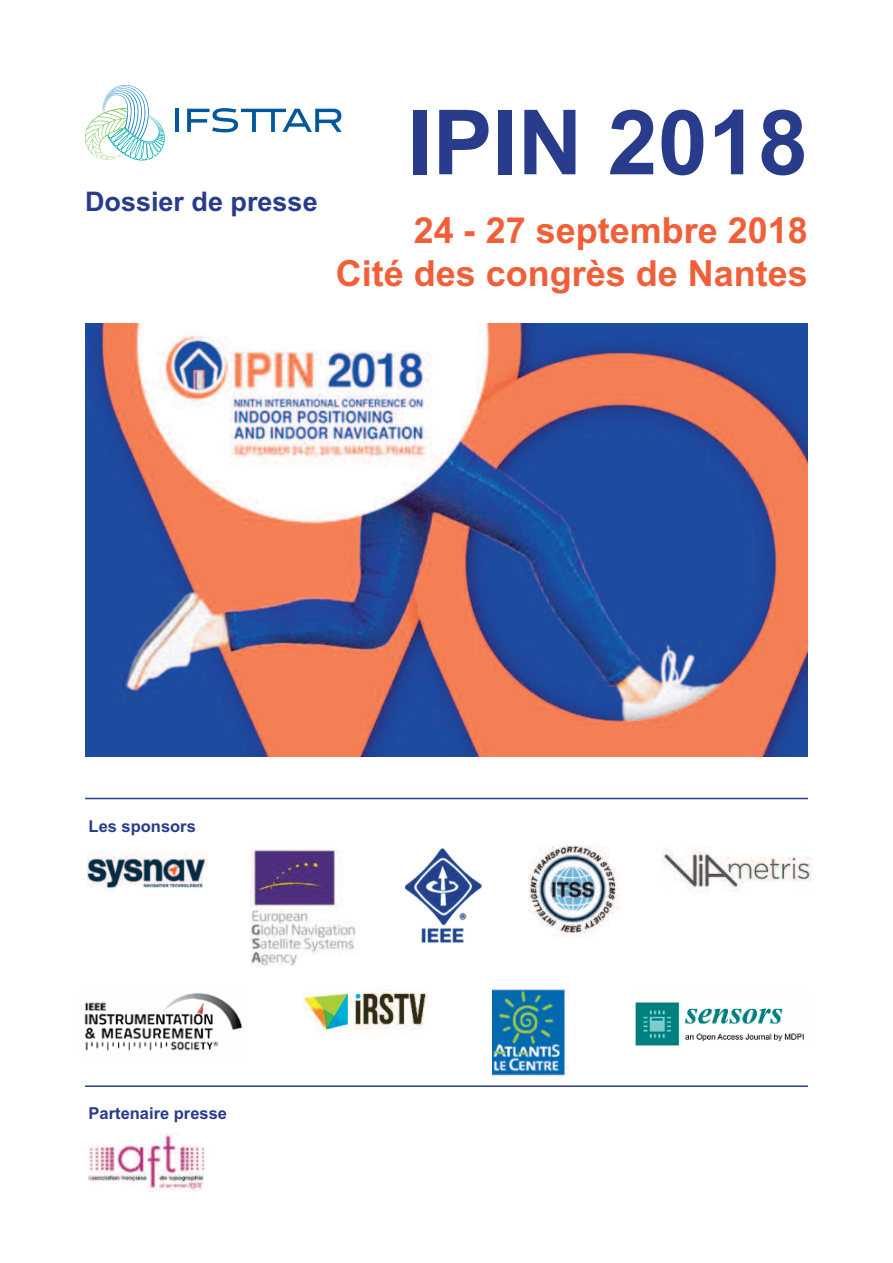
<style>
.page{position:relative;width:893px;height:1263px;background:#fff}
.page>*{position:absolute;margin:0;border:0;box-sizing:border-box;transform-origin:0 0}
.t1{font:700 90px "Arial";color:#293c8c}
.t2{font:700 36px/43.2px "Arial";color:#f15f38;text-align:right}
.t3{font:700 27px "Arial";color:#293c8c}
.t4{font:700 16.5px "Arial";color:#293c8c}
</style>
<div class="page">
<img style="left:635px;top:1002px;width:169px;height:44px">
<img style="left:493px;top:989px;width:75px;height:88px">
<img style="left:302px;top:989px;width:125px;height:45px">
<img style="left:662px;top:846px;width:149px;height:46px">
<img style="left:529px;top:845px;width:90px;height:92px">
<img style="left:405px;top:848px;width:77px;height:95px">
<img style="left:250px;top:849px;width:106px;height:116px">
<img style="left:87px;top:852px;width:120px;height:37px">
<img style="left:84px;top:993px;width:159px;height:58px">
<hr style="left:85px;top:798px;width:723px;height:1px;background:#293c8c">
<hr style="left:85px;top:1085px;width:723px;height:2px;background:#293c8c">
<img style="left:89px;top:1133px;width:116px;height:58px">
<img style="left:85px;top:323px;width:723px;height:433px">
<hr style="left:176px;top:109px;width:3px;height:23px;background:#01589c">
<svg style="left:187px;top:108px;width:155px;height:24px"></svg>
<svg style="left:85px;top:85px;width:80px;height:75px"></svg>
<p class="t3" style="left:85px;top:186px;width:234px">Dossier de presse</p>
<h1 class="t1" style="left:408px;top:91px;width:402px">IPIN 2018</h1>
<p class="t2" style="left:336px;top:209px;width:474px">24 - 27 septembre 2018<br>Cité des congrès de Nantes</p>
<p class="t4" style="left:89px;top:816px;width:109px">Les sponsors</p>
<p class="t4" style="left:89px;top:1104px;width:140px">Partenaire presse</p>
</div>
